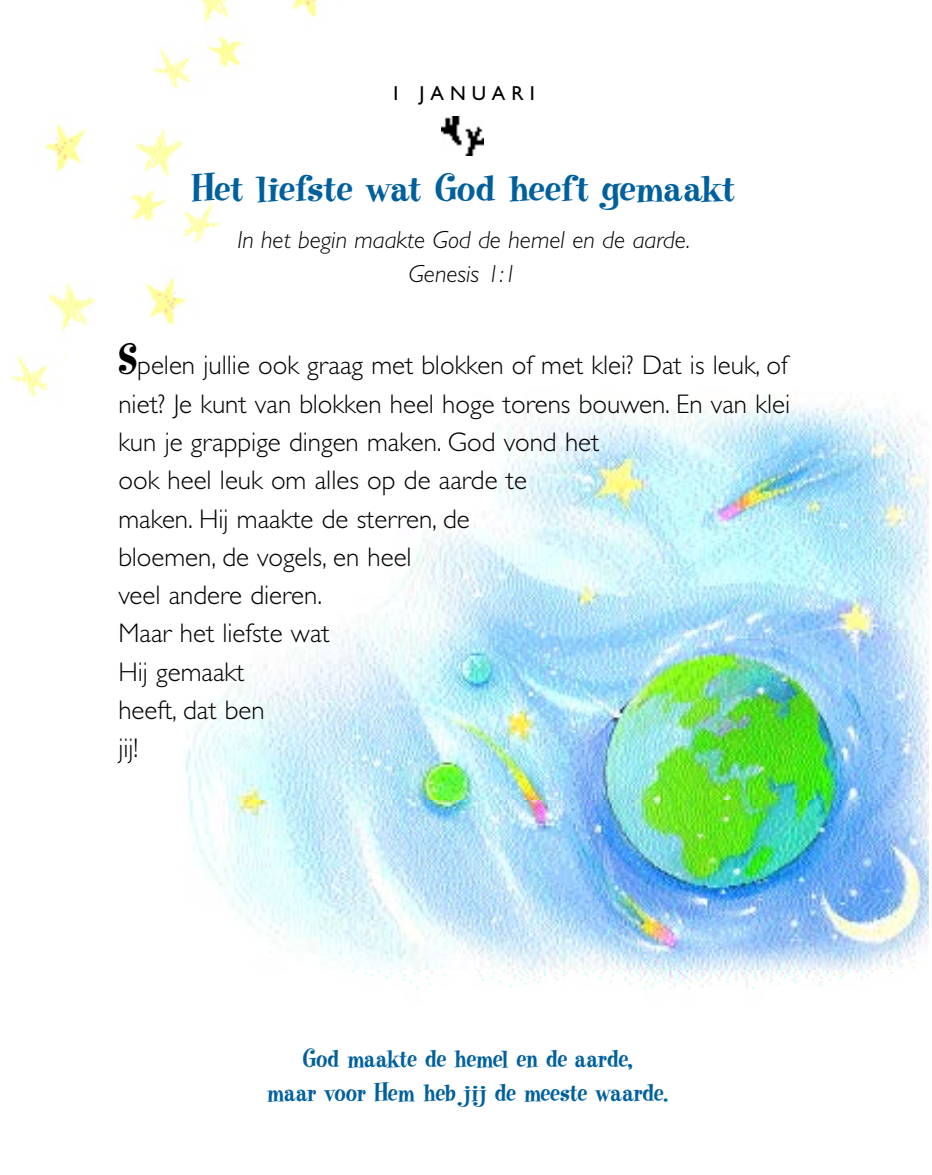
<style>
.page{position:relative;width:932px;height:1175px;background:#fff}
.page>*{position:absolute;margin:0;border:0;box-sizing:border-box;transform-origin:0 0}
.t1{font:40.5px "Heatwave";color:#00609e;scale:1.1 1}
.t2{font:300 27px/38.2px "Gill Sans";color:#000}
.t3{font:27px/33.8px "Heatwave";letter-spacing:-.02em;color:#00609e;text-align:center}
.t4{font:italic 300 24.75px/33.8px "Gill Sans";color:#000;text-align:center}
.t5{font:20.25px "Gill Sans";letter-spacing:.3em;color:#000}
.s1{font-family:"Heatwave";font-weight:400;font-size:45px}
</style>
<div class="page">
<img style="left:441px;top:116px;width:42px;height:40px">
<img style="left:11px;top:278px;width:176px;height:119px">
<img style="left:44px;top:124px;width:176px;height:119px">
<img style="left:153px;top:0;width:165px;height:89px">
<div style="left:66px;top:326px;width:862px;height:789px;background:#fff"></div>
<img style="left:184px;top:406px;width:744px;height:584px">
<p class="t5" style="left:391px;top:82px;width:145px">1 JANUARI</p>
<h1 class="t1" style="left:191px;top:164px;width:496px">Het liefste wat God heeft gemaakt</h1>
<p class="t4" style="left:237px;top:223px;width:454px">In het begin maakte God de hemel en de aarde.<br>Genesis 1:1</p>
<p class="t2" style="left:118px;top:346px;width:673px"><span class="s1">S</span>pelen jullie ook graag met blokken of met klei? Dat is leuk, of niet? Je kunt van blokken heel hoge torens bouwen. En van klei kun je grappige dingen maken. God vond het<br>ook heel leuk om alles op de aarde te<br>maken. Hij maakte de sterren, de<br>bloemen, de vogels, en heel<br>veel andere dieren.<br>Maar het liefste wat<br>Hij gemaakt<br>heeft, dat ben<br>jij!</p>
<p class="t3" style="left:267px;top:1041px;width:403px">God maakte de hemel en de aarde,<br>maar voor Hem heb jij de meeste waarde.</p>
</div>
